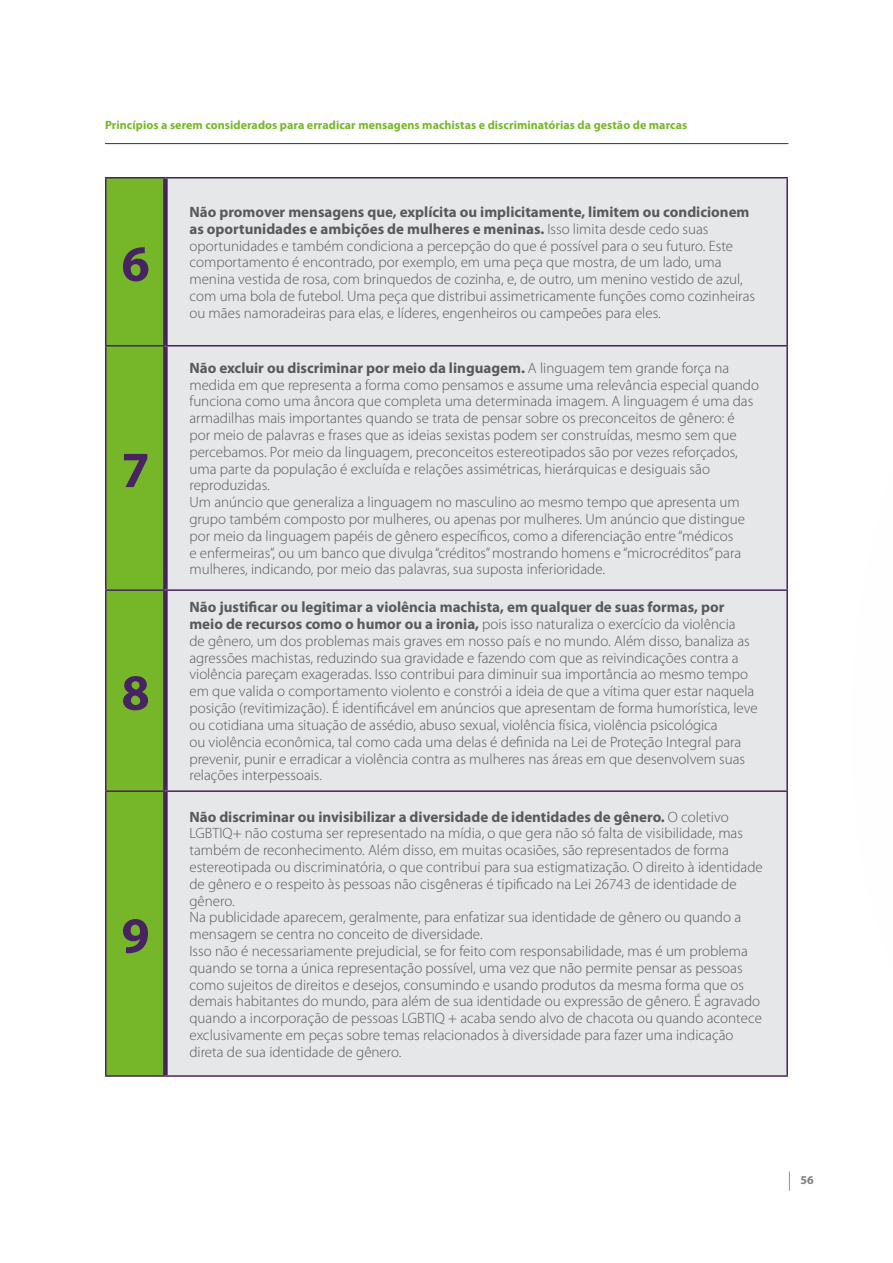
<style>
.page{position:relative;width:893px;height:1263px;background:#fff}
.page>*{position:absolute;margin:0;border:0;box-sizing:border-box;transform-origin:0 0}
.t1{font:700 51px "Myriad Pro";color:#482361}
.t2{font:300 15px/16.8px "Myriad Pro";color:#58595b}
.t3{font:700 12px "Myriad Pro";letter-spacing:.005em;color:#76b72a}
.t4{font:700 12px "Myriad Pro";color:#808080}
.s1{font-weight:700}
</style>
<div class="page">
<svg style="left:789px;top:1171px;width:1px;height:20px"></svg>
<div style="left:106px;top:178px;width:57px;height:897px;background:#76b72a"></div>
<div style="left:168px;top:178px;width:618px;height:897px;background:#e6e7e8"></div>
<div style="left:163px;top:178px;width:5px;height:167px;background:#482361"></div>
<div style="left:163px;top:346px;width:5px;height:243px;background:#482361"></div>
<div style="left:163px;top:591px;width:5px;height:199px;background:#482361"></div>
<div style="left:163px;top:792px;width:5px;height:283px;background:#482361"></div>
<hr style="left:105px;top:177px;width:60px;height:1px;background:#482361">
<hr style="left:105px;top:178px;width:1px;height:167px;background:#482361">
<hr style="left:165px;top:177px;width:623px;height:1px;background:#482361">
<hr style="left:786px;top:178px;width:2px;height:167px;background:#482361">
<hr style="left:105px;top:345px;width:60px;height:1px;background:#482361">
<hr style="left:105px;top:346px;width:1px;height:243px;background:#482361">
<hr style="left:165px;top:345px;width:623px;height:1px;background:#482361">
<hr style="left:786px;top:346px;width:2px;height:243px;background:#482361">
<hr style="left:105px;top:589px;width:60px;height:2px;background:#482361">
<hr style="left:105px;top:591px;width:1px;height:199px;background:#482361">
<hr style="left:165px;top:589px;width:623px;height:2px;background:#482361">
<hr style="left:786px;top:591px;width:2px;height:199px;background:#482361">
<hr style="left:105px;top:790px;width:60px;height:2px;background:#482361">
<hr style="left:105px;top:792px;width:1px;height:283px;background:#482361">
<hr style="left:165px;top:790px;width:623px;height:2px;background:#482361">
<hr style="left:786px;top:792px;width:2px;height:283px;background:#482361">
<hr style="left:105px;top:1075px;width:60px;height:2px;background:#482361">
<hr style="left:165px;top:1075px;width:623px;height:2px;background:#482361">
<hr style="left:105px;top:143px;width:683px;height:1px;background:#482361">
<p class="t3" style="left:105px;top:117px;width:584px">Princípios a serem considerados para erradicar mensagens machistas e discriminatórias da gestão de marcas</p>
<h1 class="t1" style="left:121px;top:230px;width:30px">6</h1>
<h1 class="t1" style="left:121px;top:437px;width:30px">7</h1>
<h1 class="t1" style="left:121px;top:659px;width:30px">8</h1>
<h1 class="t1" style="left:121px;top:902px;width:30px">9</h1>
<p class="t2" style="left:189px;top:204px;width:567px"><span class="s1">Não promover mensagens que, explícita ou implicitamente, limitem ou condicionem as oportunidades e ambições de mulheres e meninas.</span> Isso limita desde cedo suas oportunidades e também condiciona a percepção do que é possível para o seu futuro. Este comportamento é encontrado, por exemplo, em uma peça que mostra, de um lado, uma menina vestida de rosa, com brinquedos de cozinha, e, de outro, um menino vestido de azul, com uma bola de futebol. Uma peça que distribui assimetricamente funções como cozinheiras ou mães namoradeiras para elas, e líderes, engenheiros ou campeões para eles.</p>
<p class="t2" style="left:189px;top:360px;width:571px"><span class="s1">Não excluir ou discriminar por meio da linguagem.</span> A linguagem tem grande força na medida em que representa a forma como pensamos e assume uma relevância especial quando funciona como uma âncora que completa uma determinada imagem. A linguagem é uma das armadilhas mais importantes quando se trata de pensar sobre os preconceitos de gênero: é por meio de palavras e frases que as ideias sexistas podem ser construídas, mesmo sem que percebamos. Por meio da linguagem, preconceitos estereotipados são por vezes reforçados, uma parte da população é excluída e relações assimétricas, hierárquicas e desiguais são reproduzidas.<br>Um anúncio que generaliza a linguagem no masculino ao mesmo tempo que apresenta um grupo também composto por mulheres, ou apenas por mulheres. Um anúncio que distingue por meio da linguagem papéis de gênero específicos, como a diferenciação entre “médicos<br>e enfermeiras”, ou um banco que divulga “créditos” mostrando homens e “microcréditos” para mulheres, indicando, por meio das palavras, sua suposta inferioridade.</p>
<p class="t2" style="left:189px;top:599px;width:570px"><span class="s1">Não justificar ou legitimar a violência machista, em qualquer de suas formas, por meio de recursos como o humor ou a ironia,</span> pois isso naturaliza o exercício da violência<br>de gênero, um dos problemas mais graves em nosso país e no mundo. Além disso, banaliza as agressões machistas, reduzindo sua gravidade e fazendo com que as reivindicações contra a violência pareçam exageradas. Isso contribui para diminuir sua importância ao mesmo tempo em que valida o comportamento violento e constrói a ideia de que a vítima quer estar naquela posição (revitimização). É identificável em anúncios que apresentam de forma humorística, leve ou cotidiana uma situação de assédio, abuso sexual, violência física, violência psicológica<br>ou violência econômica, tal como cada uma delas é definida na Lei de Proteção Integral para prevenir, punir e erradicar a violência contra as mulheres nas áreas em que desenvolvem suas relações interpessoais.</p>
<p class="t2" style="left:189px;top:808px;width:575px"><span class="s1">Não discriminar ou invisibilizar a diversidade de identidades de gênero.</span> O coletivo LGBTIQ+ não costuma ser representado na mídia, o que gera não só falta de visibilidade, mas também de reconhecimento. Além disso, em muitas ocasiões, são representados de forma estereotipada ou discriminatória, o que contribui para sua estigmatização. O direito à identidade de gênero e o respeito às pessoas não cisgêneras é tipificado na Lei 26743 de identidade de gênero.<br>Na publicidade aparecem, geralmente, para enfatizar sua identidade de gênero ou quando a mensagem se centra no conceito de diversidade.<br>Isso não é necessariamente prejudicial, se for feito com responsabilidade, mas é um problema quando se torna a única representação possível, uma vez que não permite pensar as pessoas como sujeitos de direitos e desejos, consumindo e usando produtos da mesma forma que os demais habitantes do mundo, para além de sua identidade ou expressão de gênero. É agravado quando a incorporação de pessoas LGBTIQ + acaba sendo alvo de chacota ou quando acontece exclusivamente em peças sobre temas relacionados à diversidade para fazer uma indicação direta de sua identidade de gênero.</p>
<p class="t4" style="left:801px;top:1172px;width:15px">56</p>
</div>
